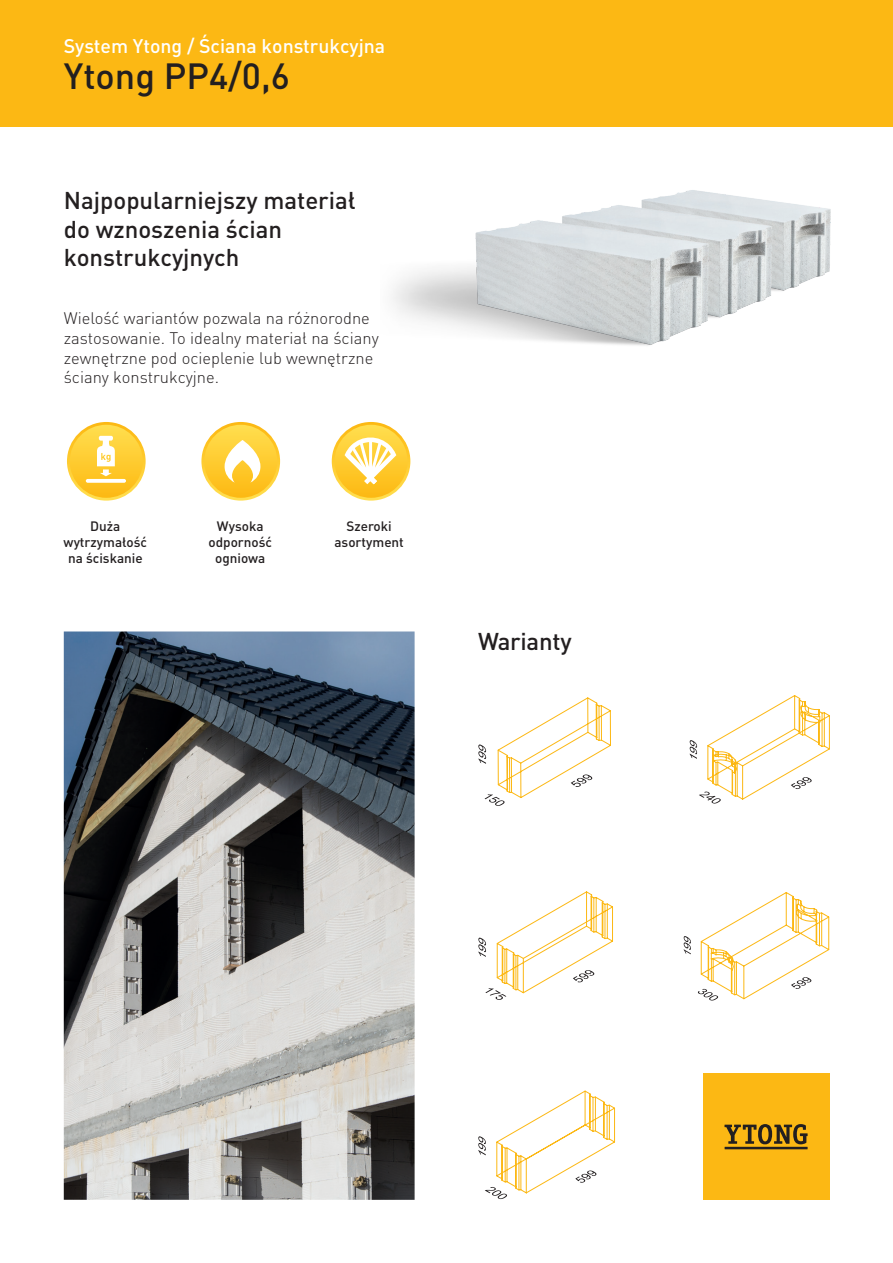
<style>
.page{position:relative;width:893px;height:1263px;background:#fff}
.page>*{position:absolute;margin:0;border:0;box-sizing:border-box;transform-origin:0 0}
.t1{font:500 36px "DIN Pro Pl";color:#231f20}
.t2{font:500 24px/28.8px "DIN Pro Pl";color:#231f20}
.t3{font:500 19.5px "DIN Pro Pl";color:#fff}
.t4{font:300 16.5px/19.8px "DIN Pro Pl";color:#231f20}
.t5{font:500 13.5px/16.2px "DIN Pro Pl";color:#231f20;text-align:center}
</style>
<div class="page">
<div style="left:0;top:0;width:893px;height:126px;background:#fcb814"></div>
<img style="left:64px;top:631px;width:351px;height:569px">
<div style="left:703px;top:1073px;width:126px;height:127px;background:#fcb814"></div>
<svg style="left:724px;top:1124px;width:84px;height:20px"></svg>
<hr style="left:725px;top:1147px;width:83px;height:2px;background:#231f20">
<img style="left:392px;top:190px;width:439px;height:156px">
<svg style="left:201px;top:422px;width:79px;height:79px"></svg>
<svg style="left:332px;top:422px;width:78px;height:79px"></svg>
<svg style="left:67px;top:422px;width:79px;height:79px"></svg>
<svg style="left:478px;top:697px;width:133px;height:109px"></svg>
<svg style="left:478px;top:891px;width:135px;height:109px"></svg>
<svg style="left:478px;top:1090px;width:137px;height:109px"></svg>
<svg style="left:690px;top:695px;width:140px;height:108px"></svg>
<svg style="left:684px;top:936px;width:7px;height:18px"></svg>
<svg style="left:698px;top:892px;width:131px;height:108px"></svg>
<p class="t3" style="left:64px;top:33px;width:323px">System Ytong / Ściana konstrukcyjna</p>
<p class="t1" style="left:64px;top:52px;width:228px">Ytong PP4/0,6</p>
<p class="t2" style="left:64px;top:185px;width:293px">Najpopularniejszy materiał do wznoszenia ścian konstrukcyjnych</p>
<p class="t4" style="left:64px;top:308px;width:316px">Wielość wariantów pozwala na różnorodne zastosowanie. To idealny materiał na ściany zewnętrzne pod ocieplenie lub wewnętrzne ściany konstrukcyjne.</p>
<p class="t5" style="left:90px;top:517px;width:32px">Duża</p>
<p class="t5" style="left:64px;top:534px;width:85px">wytrzymałość</p>
<p class="t5" style="left:68px;top:550px;width:76px">na ściskanie</p>
<p class="t5" style="left:217px;top:517px;width:48px">Wysoka</p>
<p class="t5" style="left:208px;top:534px;width:65px">odporność ogniowa</p>
<p class="t5" style="left:347px;top:517px;width:47px">Szeroki</p>
<p class="t5" style="left:334px;top:534px;width:71px">asortyment</p>
<p class="t2" style="left:478px;top:626px;width:95px">Warianty</p>
</div>
